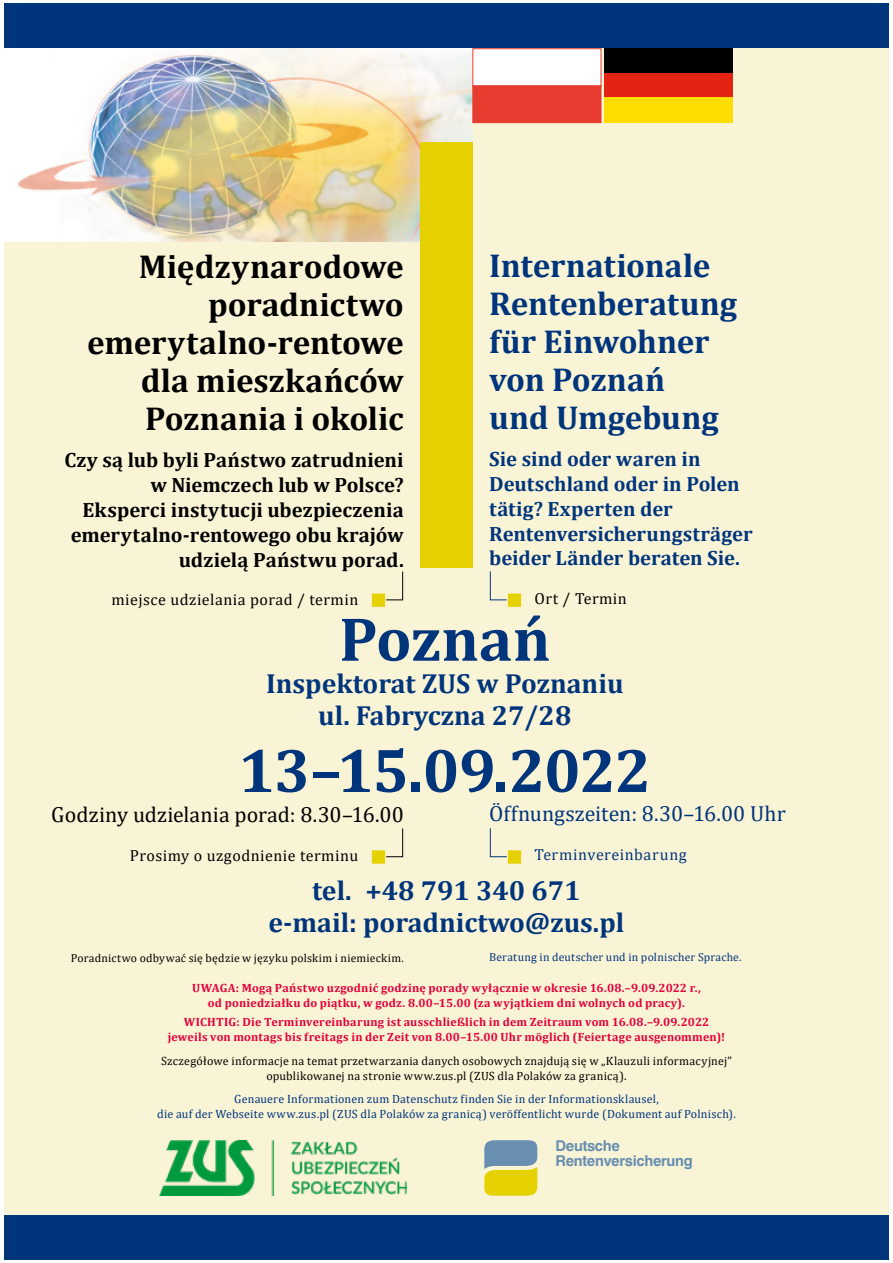
<style>
.page{position:relative;width:893px;height:1263px;background:#fff}
.page>*{position:absolute;margin:0;border:0;box-sizing:border-box;transform-origin:0 0}
.dane1{font:700 62.7px "Cambria";letter-spacing:-.025em;color:#00357c}
.I_pol{font:700 33.3px/38px "Cambria";color:#000;text-align:right}
.t1{font:700 33.3px/38px "Cambria";letter-spacing:-.005em;color:#00357c}
.dane2{font:700 27.75px "Cambria";color:#00357c}
._15_24_pol{font:21.9px "Cambria";color:#000}
.t2{font:21.9px "Cambria";color:#00357c}
.II_pol{font:700 20.7px/24.8px "Cambria";letter-spacing:.005em;color:#000;text-align:right}
.t3{font:700 20.7px/24.8px "Cambria";color:#00357c}
._11_21_pol{font:16.05px "Cambria";letter-spacing:.03em;color:#000}
.t4{font:16.05px "Cambria";letter-spacing:.035em;color:#00357c}
.t5{font:14.85px/14.9px "Swis 721 PL Bold A";letter-spacing:-.02em;color:#688fb0}
._8_10_pol{font:700 12px/15px "Cambria";letter-spacing:.02em;color:#e4003a;text-align:center}
.t6{font:12px/15px "Cambria";letter-spacing:.015em;color:#00357c;text-align:center}
._8_10_pol-2{font:12px/15px "Cambria";letter-spacing:.02em;color:#000;text-align:center}
._8_10_pol-3{font:11.7px "Cambria";letter-spacing:.025em;color:#000}
.t7{font:11.7px "Cambria";letter-spacing:.015em;color:#00357c}
</style>
<div class="page">
<div style="left:4px;top:16px;width:885px;height:1240px;background:#faf4d6"></div>
<div style="left:4px;top:1214px;width:885px;height:45px;background:#00357c"></div>
<div style="left:4px;top:3px;width:885px;height:45px;background:#00357c"></div>
<div style="left:604px;top:48px;width:128px;height:26px;background:#000"></div>
<div style="left:604px;top:73px;width:128px;height:25px;background:#e42313"></div>
<div style="left:604px;top:98px;width:128px;height:25px;background:#fd0"></div>
<img style="left:4px;top:48px;width:469px;height:194px">
<div style="left:473px;top:49px;width:128px;height:38px;background:#fff;border:1px solid #e73c2f"></div>
<div style="left:473px;top:86px;width:128px;height:37px;background:#e73c2f"></div>
<div style="left:420px;top:142px;width:53px;height:425px;background:#e6d100"></div>
<svg style="left:490px;top:571px;width:17px;height:29px"></svg>
<div style="left:508px;top:594px;width:13px;height:12px;background:#e6d100"></div>
<svg style="left:386px;top:571px;width:17px;height:29px"></svg>
<div style="left:372px;top:594px;width:13px;height:12px;background:#e6d100"></div>
<svg style="left:490px;top:828px;width:17px;height:29px"></svg>
<div style="left:508px;top:851px;width:13px;height:12px;background:#e6d100"></div>
<svg style="left:386px;top:828px;width:17px;height:29px"></svg>
<div style="left:372px;top:851px;width:13px;height:12px;background:#e6d100"></div>
<img style="left:160px;top:1140px;width:247px;height:56px">
<svg style="left:484px;top:1140px;width:53px;height:56px;background:#b0b765"></svg>
<h2 class="t1" style="left:489px;top:246px;width:249px">Internationale<br>Rentenberatung für Einwohner von Poznań<br>und Umgebung</h2>
<h3 class="t3" style="left:489px;top:446px;width:265px">Sie sind oder waren in<br>Deutschland oder in Polen tätig? Experten der<br>Rentenversicherungsträger beider Länder beraten Sie.</h3>
<h3 class="_11_21_pol" style="left:535px;top:589px;width:94px">Ort / Termin</h3>
<p class="I_pol" style="left:87px;top:247px;width:318px">Międzynarodowe poradnictwo emerytalno-rentowe dla mieszkańców<br>Poznania i okolic</p>
<p class="II_pol" style="left:64px;top:447px;width:341px">Czy są lub byli Państwo zatrudnieni w Niemczech lub w Polsce?<br>Eksperci instytucji ubezpieczenia emerytalno-rentowego obu krajów udzielą Państwu porad.</p>
<p class="_11_21_pol" style="left:111px;top:590px;width:248px">miejsce udzielania porad / termin</p>
<p class="dane1" style="left:339px;top:595px;width:213px">Poznań</p>
<p class="dane2" style="left:266px;top:664px;width:359px">Inspektorat ZUS w Poznaniu</p>
<p class="dane2" style="left:318px;top:696px;width:255px">ul. Fabryczna 27/28</p>
<p class="dane1" style="left:238px;top:726px;width:415px">13–15.09.2022</p>
<h3 class="t2" style="left:489px;top:800px;width:298px">Öffnungszeiten: 8.30–16.00 Uhr</h3>
<h3 class="t4" style="left:535px;top:845px;width:154px">Terminvereinbarung</h3>
<p class="_15_24_pol" style="left:51px;top:801px;width:354px">Godziny udzielania porad: 8.30–16.00</p>
<p class="_11_21_pol" style="left:130px;top:846px;width:230px">Prosimy o uzgodnienie terminu</p>
<p class="dane2" style="left:312px;top:870px;width:270px">tel. +48 791 340 671</p>
<p class="dane2" style="left:268px;top:902px;width:357px">e-mail: poradnictwo@zus.pl</p>
<p class="_8_10_pol-3" style="left:71px;top:951px;width:334px">Poradnictwo odbywać się będzie w języku polskim i niemieckim.</p>
<p class="_8_10_pol" style="left:192px;top:980px;width:510px">UWAGA: Mogą Państwo uzgodnić godzinę porady wyłącznie w okresie 16.08.–9.09.2022 r., od poniedziałku do piątku, w godz. 8.00–15.00 (za wyjątkiem dni wolnych od pracy).</p>
<p class="_8_10_pol" style="left:168px;top:1014px;width:559px">WICHTIG: Die Terminvereinbarung ist ausschließlich in dem Zeitraum vom 16.08.–9.09.2022 jeweils von montags bis freitags in der Zeit von 8.00–15.00 Uhr möglich (Feiertage ausgenommen)!</p>
<p class="_8_10_pol-2" style="left:161px;top:1053px;width:572px">Szczegółowe informacje na temat przetwarzania danych osobowych znajdują się w „Klauzuli informacyjnej” opublikowanej na stronie www.zus.pl (ZUS dla Polaków za granicą).</p>
<p class="t6" style="left:157px;top:1092px;width:580px">Genauere Informationen zum Datenschutz finden Sie in der Informationsklausel,<br>die auf der Webseite www.zus.pl (ZUS dla Polaków za granicą) veröffentlicht wurde (Dokument auf Polnisch).</p>
<p class="t5" style="left:555px;top:1138px;width:139px">Deutsche<br>Rentenversicherung</p>
<p class="t7" style="left:489px;top:950px;width:254px">Beratung in deutscher und in polnischer Sprache.</p>
</div>
